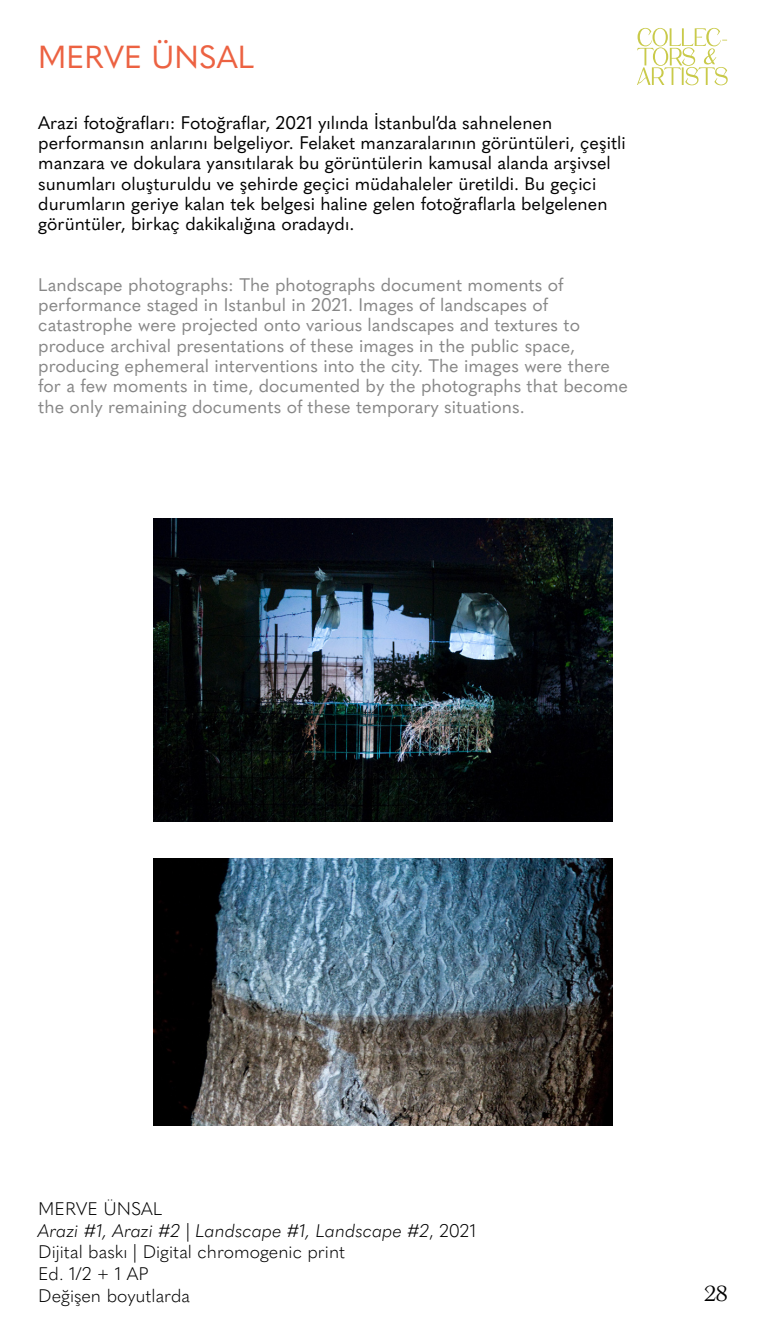
<style>
.page{position:relative;width:766px;height:1340px;background:#fff}
.page>*{position:absolute;margin:0;border:0;box-sizing:border-box;transform-origin:0 0}
.t1{font:31.5px "Quasimoda";color:#ec6242}
.t2{font:24.75px "Stigma Serif Display";color:#000}
.t3{font:18px/20.2px "Quasimoda";color:#878787}
.t4{font:18px/20.2px "Quasimoda";color:#000}
.t5{font:300 18px "Quasimoda";color:#000}
.t6{font:italic 300 18px "Quasimoda";color:#000}
.s1{font-style:normal}
</style>
<div class="page">
<img style="left:153px;top:518px;width:459px;height:304px">
<img style="left:153px;top:858px;width:459px;height:267px">
<svg style="left:637px;top:28px;width:90px;height:57px"></svg>
<p class="t1" style="left:38px;top:33px;width:217px">MERVE ÜNSAL</p>
<p class="t4" style="left:38px;top:111px;width:589px">Arazi fotoğrafları: Fotoğraflar, 2021 yılında İstanbul’da sahnelenen performansın anlarını belgeliyor. Felaket manzaralarının görüntüleri, çeşitli manzara ve dokulara yansıtılarak bu görüntülerin kamusal alanda arşivsel sunumları oluşturuldu ve şehirde geçici müdahaleler üretildi. Bu geçici durumların geriye kalan tek belgesi haline gelen fotoğraflarla belgelenen görüntüler, birkaç dakikalığına oradaydı.</p>
<p class="t3" style="left:38px;top:273px;width:591px">Landscape photographs: The photographs document moments of performance staged in Istanbul in 2021. Images of landscapes of catastrophe were projected onto various landscapes and textures to produce archival presentations of these images in the public space, producing ephemeral interventions into the city. The images were there for a few moments in time, documented by the photographs that become the only remaining documents of these temporary situations.</p>
<p class="t5" style="left:38px;top:1195px;width:125px">MERVE ÜNSAL</p>
<p class="t6" style="left:38px;top:1216px;width:439px">Arazi #1, Arazi #2 | Landscape #1, Landscape #2<span class="s1">, 2021</span></p>
<p class="t5" style="left:38px;top:1238px;width:308px">Dijital baskı | Digital chromogenic print</p>
<p class="t5" style="left:38px;top:1259px;width:112px">Ed. 1/2 + 1 AP</p>
<p class="t5" style="left:38px;top:1281px;width:153px">Değişen boyutlarda</p>
<h2 class="t2" style="left:704px;top:1281px;width:25px">28</h2>
</div>
